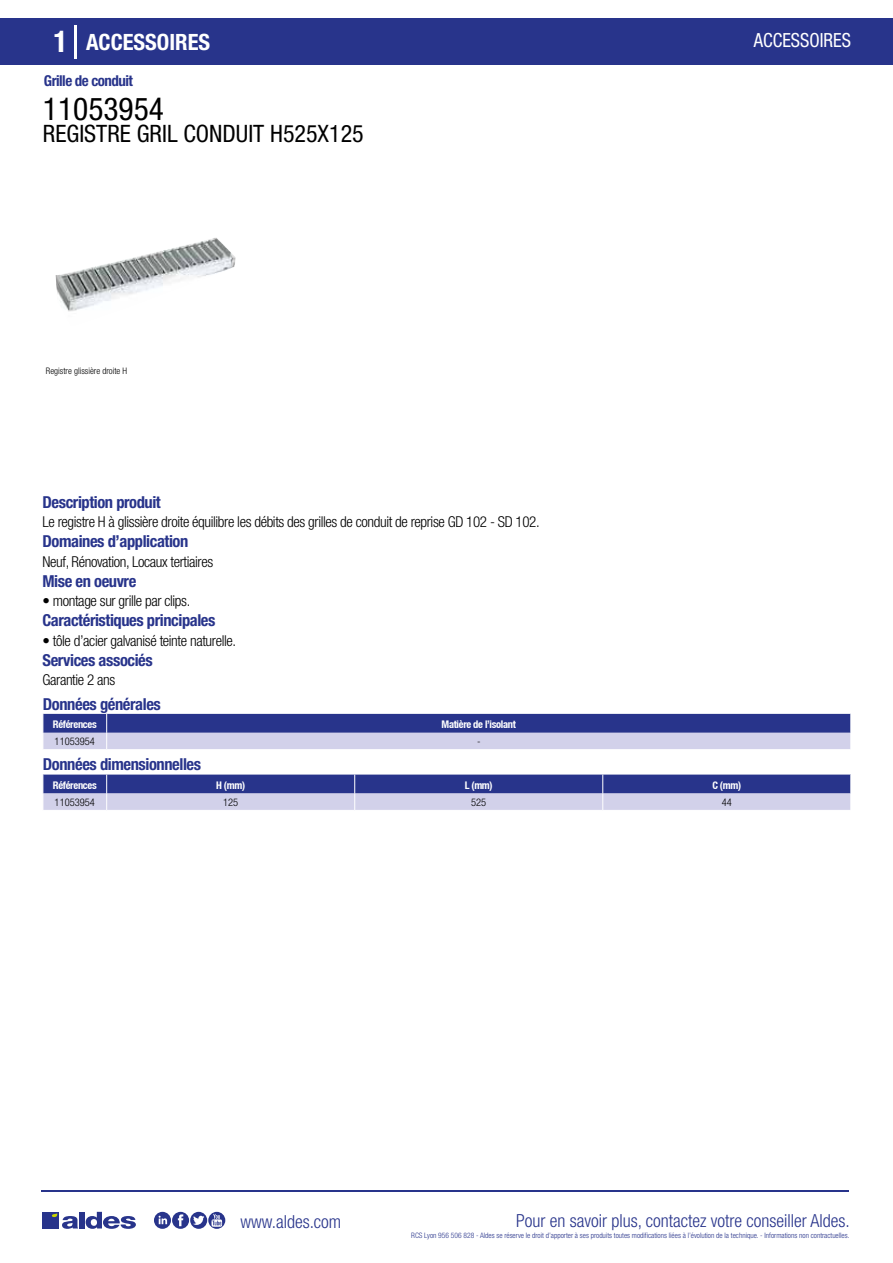
<style>
.page{position:relative;width:893px;height:1263px;background:#fff}
.page>*{position:absolute;margin:0;border:0;box-sizing:border-box;transform-origin:0 0}
.t1{font:condensed 31.5px "Helvetica Neue LT Std";color:#000}
.t2{font:condensed 24px "Helvetica Neue LT Std";color:#000}
.t3{font:700 condensed 22.5px "Helvetica Neue LT Std";color:#fff}
.t4{font:condensed 19.5px "Helvetica Neue LT Std";color:#fff;scale:.95 1}
.t5{font:300 condensed 18px "Helvetica Neue";color:#28348b}
.t6{font:700 condensed 16.5px "Helvetica Neue LT Std";letter-spacing:-.025em;color:#28348b}
.t7{font:300 condensed 15px "Helvetica Neue LT Std";letter-spacing:-.025em;color:#000}
.t8{font:700 condensed 15px "Helvetica Neue LT Std";letter-spacing:-.035em;color:#28348b}
.t9{font:700 condensed 10.5px "Helvetica Neue";letter-spacing:-.03em;color:#fff}
.t10{font:300 condensed 10.5px "Helvetica Neue";color:#000}
.t11{font:300 condensed 9px "Helvetica Neue";color:#000}
.t12{font:300 condensed 7.5px "Helvetica Neue";color:#28348b}
.s1{font-size:30px}
</style>
<div class="page">
<div style="left:0;top:18px;width:893px;height:46px;background:#28348b"></div>
<hr style="left:74px;top:25px;width:2px;height:33px;background:#fff">
<img style="left:55px;top:238px;width:181px;height:74px">
<svg style="left:43px;top:714px;width:808px;height:35px;background:#777db7"></svg>
<svg style="left:43px;top:774px;width:808px;height:36px;background:#7b81b9"></svg>
<hr style="left:41px;top:1190px;width:808px;height:1px;background:#28348b">
<svg style="left:154px;top:1212px;width:71px;height:17px"></svg>
<div style="left:42px;top:1212px;width:17px;height:16px;background:#28348b"></div>
<div style="left:79px;top:1212px;width:5px;height:16px;background:#28348b"></div>
<svg style="left:86px;top:1212px;width:50px;height:17px"></svg>
<svg style="left:52px;top:1213px;width:26px;height:16px"></svg>
<h3 class="t3" style="left:54px;top:28px;width:158px"><span class="s1">1</span> ACCESSOIRES</h3>
<h3 class="t4" style="left:754px;top:29px;width:104px">ACCESSOIRES</h3>
<p class="t8" style="left:44px;top:71px;width:91px">Grille de conduit</p>
<h1 class="t1" style="left:43px;top:91px;width:122px">11053954</h1>
<h2 class="t2" style="left:43px;top:120px;width:322px">REGISTRE GRIL CONDUIT H525X125</h2>
<p class="t11" style="left:46px;top:365px;width:83px">Registre glissière droite H</p>
<p class="t11" style="left:102px;top:365px;width:33px">incl née N</p>
<p class="t6" style="left:43px;top:492px;width:120px">Description produit</p>
<p class="t6" style="left:43px;top:531px;width:147px">Domaines d’application</p>
<p class="t6" style="left:43px;top:571px;width:95px">Mise en oeuvre</p>
<p class="t7" style="left:43px;top:513px;width:499px">Le registre H à glissière droite équilibre les débits des grilles de conduit de reprise GD 102 - SD 102.</p>
<p class="t7" style="left:43px;top:553px;width:172px">Neuf, Rénovation, Locaux tertiaires</p>
<p class="t7" style="left:43px;top:592px;width:149px">• montage sur grille par clips.</p>
<p class="t6" style="left:43px;top:610px;width:174px">Caractéristiques principales</p>
<p class="t7" style="left:43px;top:632px;width:195px">• tôle d’acier galvanisé teinte naturelle.</p>
<p class="t6" style="left:43px;top:650px;width:112px">Services associés</p>
<p class="t7" style="left:43px;top:671px;width:74px">Garantie 2 ans</p>
<p class="t6" style="left:43px;top:694px;width:119px">Données générales</p>
<p class="t9" style="left:53px;top:718px;width:45px">Références</p>
<p class="t9" style="left:442px;top:718px;width:76px">Matière de l’isolant</p>
<p class="t10" style="left:55px;top:735px;width:42px">11053954</p>
<p class="t10" style="left:477px;top:735px;width:5px">-</p>
<p class="t6" style="left:43px;top:754px;width:160px">Données dimensionnelles</p>
<p class="t9" style="left:53px;top:779px;width:45px">Références</p>
<p class="t9" style="left:216px;top:779px;width:30px">H (mm)</p>
<p class="t9" style="left:465px;top:779px;width:29px">L (mm)</p>
<p class="t9" style="left:712px;top:779px;width:30px">C (mm)</p>
<p class="t10" style="left:55px;top:796px;width:42px">11053954</p>
<p class="t10" style="left:223px;top:796px;width:17px">125</p>
<p class="t10" style="left:471px;top:796px;width:17px">525</p>
<p class="t10" style="left:722px;top:796px;width:12px">44</p>
<p class="t5" style="left:240px;top:1211px;width:102px">www.aldes.com</p>
<p class="t5" style="left:516px;top:1211px;width:335px">Pour en savoir plus, contactez votre conseiller Aldes.</p>
<p class="t12" style="left:411px;top:1230px;width:440px">RCS Lyon 956 506 828 - Aldes se réserve le droit d’apporter à ses produits toutes modifications liées à l’évolution de la technique. - Informations non contractuelles.</p>
</div>
